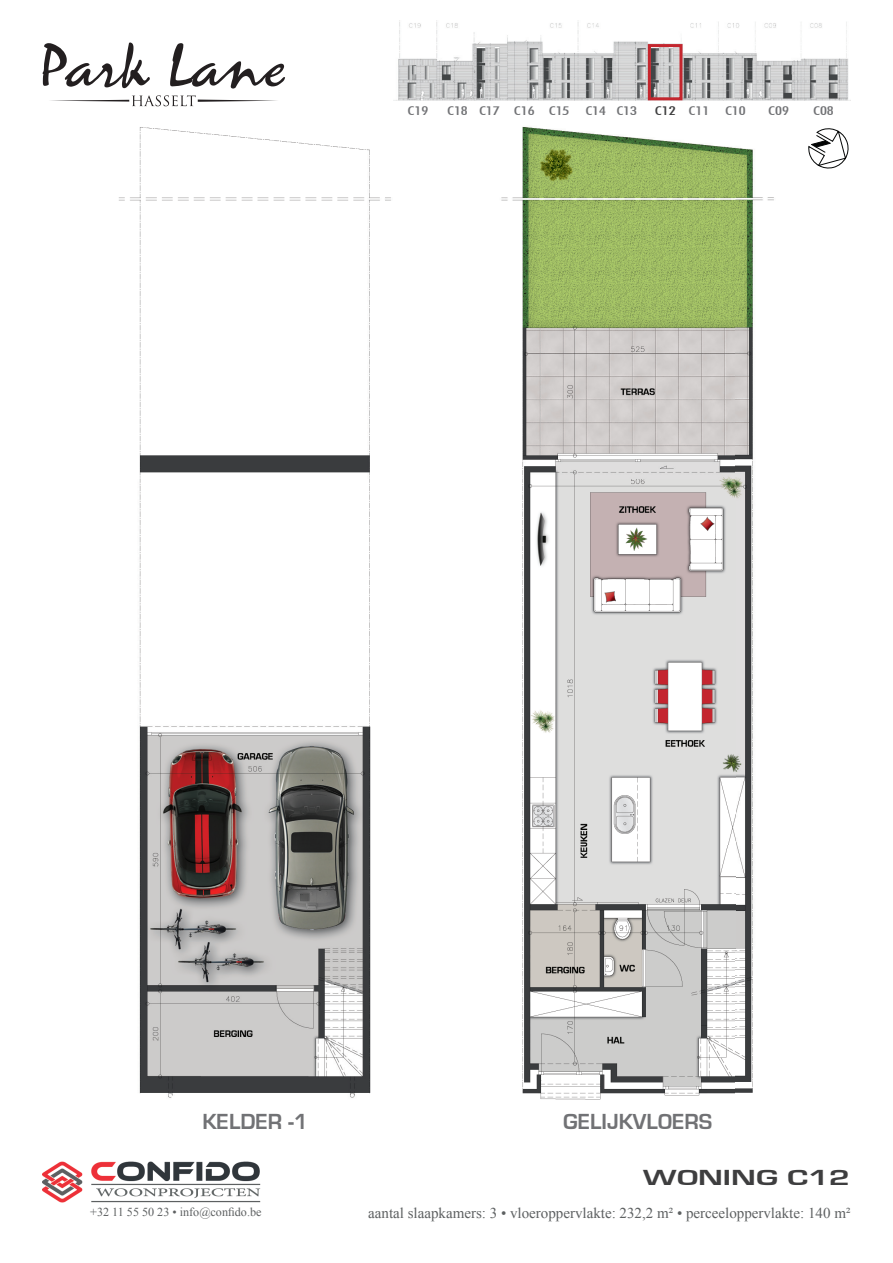
<style>
.page{position:relative;width:893px;height:1263px;background:#fff}
.page>*{position:absolute;margin:0;border:0;box-sizing:border-box;transform-origin:0 0}
.t1{font:700 22.5px "Gardenway";color:#717275}
.t2{font:700 22.5px "Gardenway";color:#3e3e3f;scale:1.5 1}
.t3{font:15px "Times New Roman";color:#5d6061}
.t4{font:12.15px "Times New Roman";color:#5d6061}
.t5{font:500 condensed 12px "Futura BT";color:#717275;scale:1.5 1}
.t6{font:500 condensed 12px "Futura BT";color:#3e3e3f;scale:1.5 1}
.s1{color:#717275}
</style>
<div class="page">
<img style="left:42px;top:126px;width:732px;height:1066px">
<img style="left:43px;top:1161px;width:218px;height:42px">
<svg style="left:43px;top:43px;width:107px;height:45px"></svg>
<svg style="left:170px;top:43px;width:115px;height:46px"></svg>
<svg style="left:50px;top:95px;width:227px;height:11px"></svg>
<img style="left:393px;top:22px;width:457px;height:79px">
<div style="left:648px;top:44px;width:34px;height:56px;border:3px solid #c4262e"></div>
<svg style="left:808px;top:128px;width:41px;height:41px"></svg>
<p class="t5" style="left:408px;top:104px;width:15px">C19</p>
<p class="t5" style="left:447px;top:104px;width:83px">C18 C17 C16 C15</p>
<p class="t5" style="left:585px;top:104px;width:36px">C14 C13</p>
<p class="t6" style="left:655px;top:104px;width:38px">C12 <span class="s1">C11</span></p>
<p class="t5" style="left:725px;top:104px;width:15px">C10</p>
<p class="t5" style="left:768px;top:104px;width:15px">C09</p>
<p class="t5" style="left:813px;top:104px;width:15px">C08</p>
<h1 class="t1" style="left:202px;top:1113px;width:107px">KELDER -1</h1>
<h1 class="t1" style="left:563px;top:1113px;width:151px">GELIJKVLOERS</h1>
<p class="t4" style="left:90px;top:1205px;width:173px">+32 11 55 50 23 • info@confido.be</p>
<h1 class="t2" style="left:643px;top:1168px;width:140px">WONING C12</h1>
<p class="t3" style="left:368px;top:1205px;width:484px">aantal slaapkamers: 3 • vloeroppervlakte: 232,2 m² • perceeloppervlakte: 140 m²</p>
</div>
